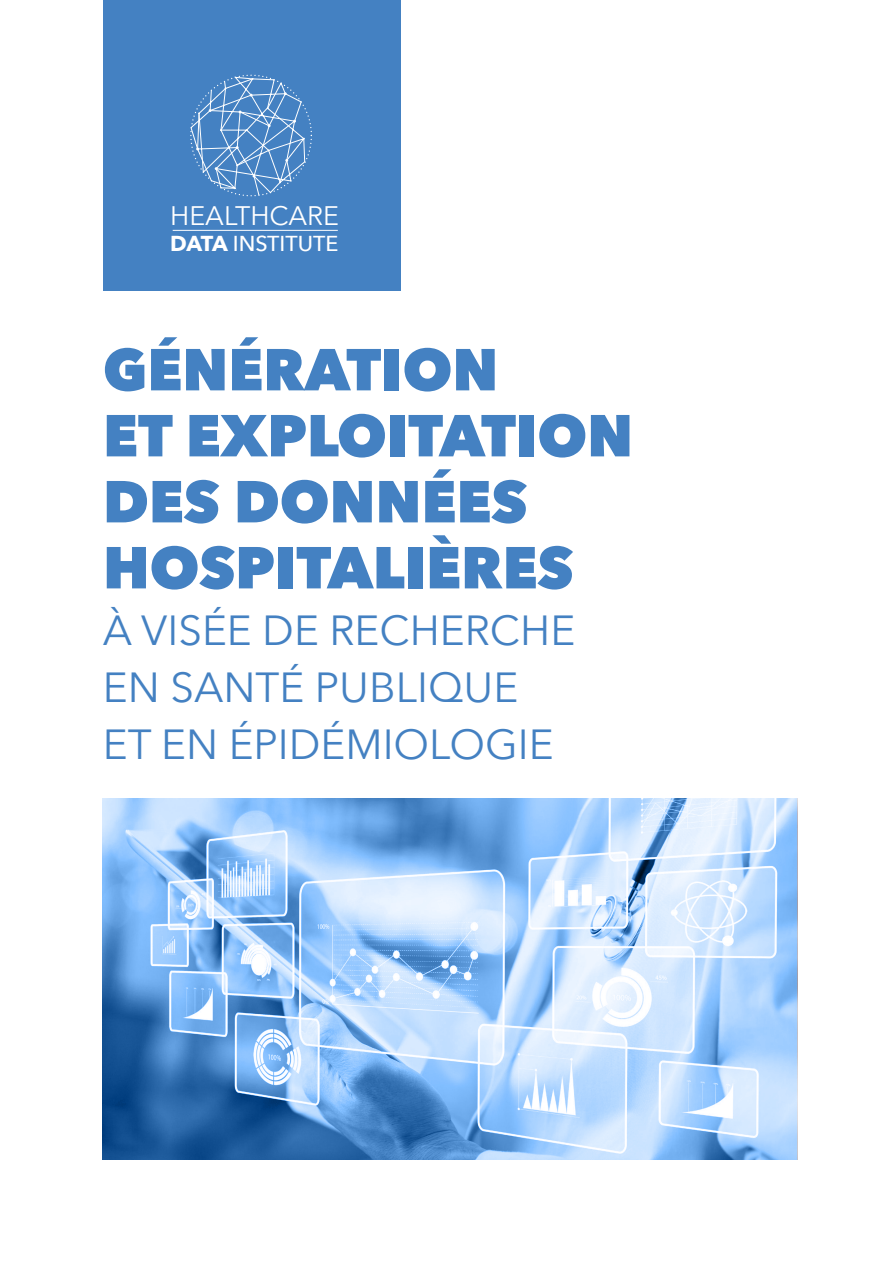
<style>
.page{position:relative;width:893px;height:1263px;background:#fff}
.page>*{position:absolute;margin:0;border:0;box-sizing:border-box;transform-origin:0 0}
.t1{font:800 58.5px/66px "Avenir Next";letter-spacing:-.005em;color:#4481c2}
.t2{font:42px/57px "Avenir Next";color:#4481c2}
.t3{font:26.7px "Avenir Next";color:#fff}
.t4{font:500 21.6px "Avenir Next";color:#fff}
.s1{font-weight:700}
</style>
<div class="page">
<div style="left:103px;top:0;width:298px;height:291px;background:#4481c2"></div>
<svg style="left:192px;top:77px;width:113px;height:119px"></svg>
<hr style="left:173px;top:230px;width:165px;height:1px;background:#fff">
<img style="left:102px;top:798px;width:695px;height:362px">
<p class="t3" style="left:170px;top:193px;width:170px">HEALTHCARE</p>
<p class="t4" style="left:170px;top:225px;width:170px"><span class="s1">DATA</span> INSTITUTE</p>
<p class="t1" style="left:103px;top:336px;width:532px">GÉNÉRATION<br>ET EXPLOITATION<br>DES DONNÉES<br>HOSPITALIÈRES</p>
<p class="t2" style="left:103px;top:600px;width:474px">À VISÉE DE RECHERCHE<br>EN SANTÉ PUBLIQUE<br>ET EN ÉPIDÉMIOLOGIE</p>
</div>
